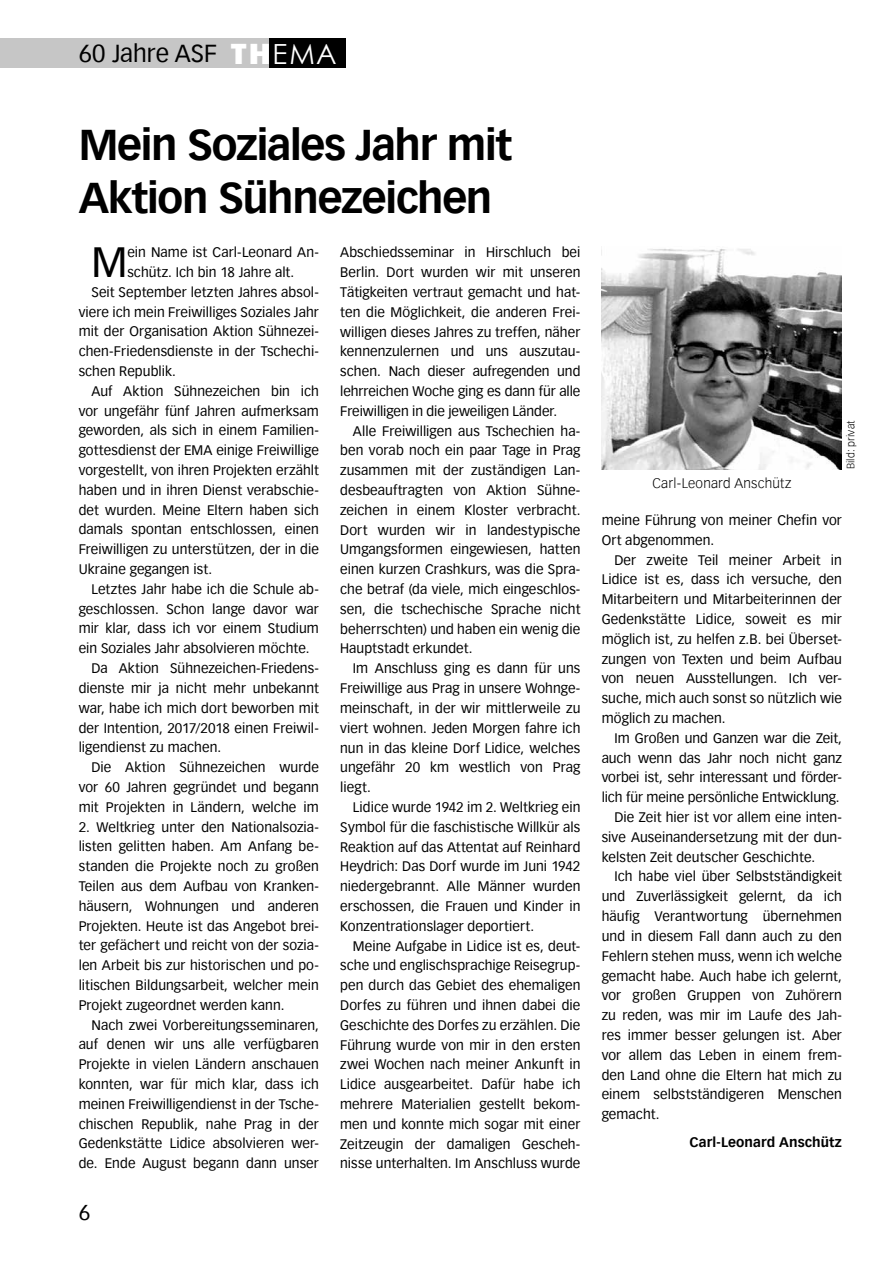
<style>
.page{position:relative;width:893px;height:1263px;background:#fff}
.page>*{position:absolute;margin:0;border:0;box-sizing:border-box;transform-origin:0 0}
.t1{font:700 42px/52.5px "Vectora Com";letter-spacing:-.03em;color:#000}
.t2{font:41.25px "Vectora Com";color:#000}
.t3{font:24px "Vectora Com";color:#000}
.t4{font:21px "Vectora Com";color:#000}
.t5{font:13.5px/19.8px "Vectora Com";letter-spacing:.005em;color:#000;text-align:justify}
.t6{font:700 13.5px "Vectora Com";letter-spacing:.01em;color:#000}
.t7{font:300 13.5px "Vectora Com";letter-spacing:.015em;color:#000}
.t8{font:300 10.5px "Vectora Com";letter-spacing:.015em;color:#000}
.s1{font-family:"Franklin Gothic";font-weight:800;font-size:30px;color:#fff}
.s2{font-family:"Century Gothic";font-size:27.75px;color:#fff}
</style>
<div class="page">
<img style="left:602px;top:249px;width:240px;height:220px">
<div style="left:0;top:38px;width:223px;height:30px;background:#c6c6c6"></div>
<div style="left:223px;top:38px;width:48px;height:30px;background:#c6c6c6"></div>
<div style="left:269px;top:38px;width:76px;height:30px;background:#000"></div>
<h3 class="t3" style="left:79px;top:40px;width:259px">60 Jahre ASF <span class="s1">TH</span><span class="s2">EMA</span></h3>
<h1 class="t1" style="left:79px;top:119px;width:435px">Mein Soziales Jahr mit<br>Aktion Sühnezeichen</h1>
<h2 class="t2" style="left:91px;top:237px;width:37px">M</h2>
<p class="t5" style="left:127px;top:242px;width:193px">ein Name ist Carl-Leonard An-</p>
<p class="t5" style="left:340px;top:243px;width:242px">Abschiedsseminar in Hirschluch bei Berlin. Dort wurden wir mit unseren Tätigkeiten vertraut gemacht und hat&shy;ten die Möglichkeit, die anderen Frei&shy;willigen dieses Jahres zu treffen, näher kennenzulernen und uns auszutau&shy;schen. Nach dieser aufregenden und lehrreichen Woche ging es dann für alle Freiwilligen in die jeweiligen Länder.</p>
<p class="t5" style="left:340px;top:421px;width:242px;text-indent:13px">Alle Freiwilligen aus Tschechien ha&shy;ben vorab noch ein paar Tage in Prag zusammen mit der zuständigen Lan&shy;desbeauftragten von Aktion Sühne&shy;zeichen in einem Kloster verbracht.<br>Dort wurden wir in landestypische Umgangsformen eingewiesen, hatten einen kurzen Crashkurs, was die Spra&shy;che betraf (da viele, mich eingeschlos&shy;sen, die tschechische Sprache nicht beherrschten) und haben ein wenig die Hauptstadt erkundet.</p>
<p class="t5" style="left:340px;top:659px;width:242px;text-indent:13px">Im Anschluss ging es dann für uns Freiwillige aus Prag in unsere Wohnge&shy;meinschaft, in der wir mittlerweile zu viert wohnen. Jeden Morgen fahre ich nun in das kleine Dorf Lidice, welches ungefähr 20 km westlich von Prag liegt.</p>
<p class="t5" style="left:340px;top:797px;width:242px;text-indent:13px">Lidice wurde 1942 im 2. Weltkrieg ein Symbol für die faschistische Willkür als Reaktion auf das Attentat auf Reinhard Heydrich: Das Dorf wurde im Juni 1942 niedergebrannt. Alle Männer wurden erschossen, die Frauen und Kinder in Konzentrationslager deportiert.</p>
<p class="t5" style="left:340px;top:936px;width:242px;text-indent:13px">Meine Aufgabe in Lidice ist es, deut&shy;sche und englischsprachige Reisegrup&shy;pen durch das Gebiet des ehemaligen Dorfes zu führen und ihnen dabei die Geschichte des Dorfes zu erzählen. Die Führung wurde von mir in den ersten zwei Wochen nach meiner Ankunft in Lidice ausgearbeitet. Dafür habe ich mehrere Materialien gestellt bekom&shy;men und konnte mich sogar mit einer Zeitzeugin der damaligen Gescheh&shy;nisse unterhalten. Im Anschluss wurde</p>
<p class="t5" style="left:127px;top:262px;width:168px">schütz. Ich bin 18 Jahre alt.</p>
<p class="t5" style="left:91px;top:282px;width:229px">Seit September letzten Jahres absol-</p>
<p class="t5" style="left:79px;top:302px;width:242px">viere ich mein Freiwilliges Soziales Jahr</p>
<p class="t5" style="left:79px;top:322px;width:242px">mit der Organisation Aktion Sühnezei-</p>
<p class="t5" style="left:79px;top:341px;width:242px">chen-Friedensdienste in der Tschechi-</p>
<p class="t5" style="left:79px;top:361px;width:99px">schen Republik.</p>
<p class="t5" style="left:91px;top:381px;width:229px">Auf Aktion Sühnezeichen bin ich</p>
<p class="t5" style="left:79px;top:401px;width:242px">vor ungefähr fünf Jahren aufmerksam</p>
<p class="t5" style="left:79px;top:421px;width:242px">geworden, als sich in einem Familien-</p>
<p class="t5" style="left:79px;top:440px;width:242px">gottesdienst der EMA einige Freiwillige</p>
<p class="t5" style="left:79px;top:460px;width:242px">vorgestellt, von ihren Projekten erzählt</p>
<p class="t5" style="left:79px;top:480px;width:242px">haben und in ihren Dienst verabschie-</p>
<p class="t5" style="left:79px;top:500px;width:242px">det wurden. Meine Eltern haben sich</p>
<p class="t5" style="left:79px;top:520px;width:242px">damals spontan entschlossen, einen</p>
<p class="t5" style="left:79px;top:540px;width:242px">Freiwilligen zu unterstützen, der in die</p>
<p class="t5" style="left:79px;top:559px;width:135px">Ukraine gegangen ist.</p>
<p class="t5" style="left:91px;top:579px;width:229px">Letztes Jahr habe ich die Schule ab-</p>
<p class="t5" style="left:79px;top:599px;width:242px">geschlossen. Schon lange davor war</p>
<p class="t5" style="left:79px;top:619px;width:242px">mir klar, dass ich vor einem Studium</p>
<p class="t5" style="left:79px;top:639px;width:232px">ein Soziales Jahr absolvieren möchte.</p>
<p class="t5" style="left:91px;top:658px;width:229px">Da Aktion Sühnezeichen-Friedens-</p>
<p class="t5" style="left:79px;top:678px;width:242px">dienste mir ja nicht mehr unbekannt</p>
<p class="t5" style="left:79px;top:698px;width:242px">war, habe ich mich dort beworben mit</p>
<p class="t5" style="left:79px;top:718px;width:242px">der Intention, 2017/2018 einen Freiwil-</p>
<p class="t5" style="left:79px;top:738px;width:144px">ligendienst zu machen.</p>
<p class="t5" style="left:91px;top:757px;width:229px">Die Aktion Sühnezeichen wurde</p>
<p class="t5" style="left:79px;top:777px;width:242px">vor 60 Jahren gegründet und begann</p>
<p class="t5" style="left:79px;top:797px;width:242px">mit Projekten in Ländern, welche im</p>
<p class="t5" style="left:79px;top:817px;width:242px">2. Weltkrieg unter den Nationalsozia&shy;listen gelitten haben. Am Anfang be&shy;standen die Projekte noch zu großen Teilen aus dem Aufbau von Kranken&shy;häusern, Wohnungen und anderen Projekten. Heute ist das Angebot brei&shy;ter gefächert und reicht von der sozia&shy;len Arbeit bis zur historischen und po&shy;litischen Bildungsarbeit, welcher mein Projekt zugeordnet werden kann.</p>
<p class="t5" style="left:79px;top:1015px;width:242px;text-indent:13px">Nach zwei Vorbereitungsseminaren, auf denen wir uns alle verfügbaren Projekte in vielen Ländern anschauen konnten, war für mich klar, dass ich meinen Freiwilligendienst in der Tsche&shy;chischen Republik, nahe Prag in der Gedenkstätte Lidice absolvieren wer&shy;de. Ende August begann dann unser</p>
<h3 class="t4" style="left:79px;top:1200px;width:13px">6</h3>
<p class="t7" style="left:652px;top:475px;width:140px">Carl-Leonard Anschütz</p>
<p class="t8" style="left:844px;top:469px;width:51px;rotate:-90deg">Bild: privat</p>
<p class="t5" style="left:602px;top:510px;width:242px">meine Führung von meiner Chefin vor<br>Ort abgenommen.</p>
<p class="t5" style="left:602px;top:550px;width:242px;text-indent:13px">Der zweite Teil meiner Arbeit in Lidice ist es, dass ich versuche, den Mitarbeitern und Mitarbeiterinnen der Gedenkstätte Lidice, soweit es mir möglich ist, zu helfen z.B. bei Überset&shy;zungen von Texten und beim Aufbau von neuen Ausstellungen. Ich ver&shy;suche, mich auch sonst so nützlich wie möglich zu machen.</p>
<p class="t5" style="left:614px;top:728px;width:229px">Im Großen und Ganzen war die Zeit,</p>
<p class="t5" style="left:602px;top:748px;width:242px">auch wenn das Jahr noch nicht ganz</p>
<p class="t5" style="left:602px;top:768px;width:242px">vorbei ist, sehr interessant und förder-</p>
<p class="t5" style="left:602px;top:788px;width:239px">lich für meine persönliche Entwicklung.</p>
<p class="t5" style="left:614px;top:807px;width:229px">Die Zeit hier ist vor allem eine inten-</p>
<p class="t5" style="left:602px;top:827px;width:242px">sive Auseinandersetzung mit der dun-</p>
<p class="t5" style="left:602px;top:847px;width:215px">kelsten Zeit deutscher Geschichte.</p>
<p class="t5" style="left:614px;top:867px;width:229px">Ich habe viel über Selbstständigkeit</p>
<p class="t5" style="left:602px;top:887px;width:242px">und Zuverlässigkeit gelernt, da ich</p>
<p class="t5" style="left:602px;top:906px;width:242px">häufig Verantwortung übernehmen</p>
<p class="t5" style="left:602px;top:926px;width:242px">und in diesem Fall dann auch zu den</p>
<p class="t5" style="left:602px;top:946px;width:242px">Fehlern stehen muss, wenn ich welche</p>
<p class="t5" style="left:602px;top:966px;width:242px">gemacht habe. Auch habe ich gelernt,</p>
<p class="t5" style="left:602px;top:986px;width:242px">vor großen Gruppen von Zuhörern</p>
<p class="t5" style="left:602px;top:1005px;width:242px">zu reden, was mir im Laufe des Jah-</p>
<p class="t5" style="left:602px;top:1025px;width:242px">res immer besser gelungen ist. Aber</p>
<p class="t5" style="left:602px;top:1045px;width:242px">vor allem das Leben in einem frem-</p>
<p class="t5" style="left:602px;top:1065px;width:242px">den Land ohne die Eltern hat mich zu</p>
<p class="t5" style="left:602px;top:1085px;width:242px">einem selbstständigeren Menschen</p>
<p class="t5" style="left:602px;top:1104px;width:59px">gemacht.</p>
<p class="t6" style="left:689px;top:1134px;width:154px">Carl-Leonard Anschütz</p>
</div>
